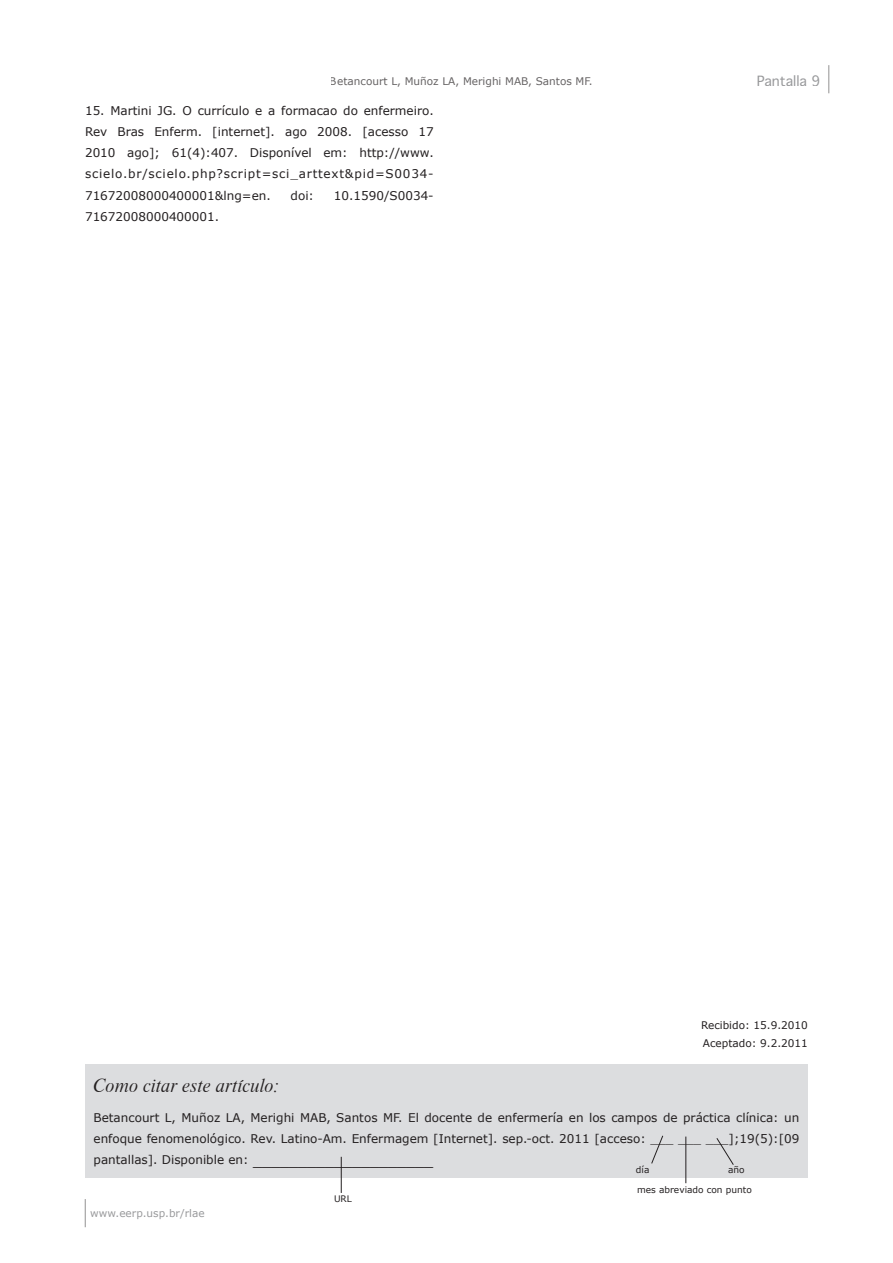
<style>
.page{position:relative;width:893px;height:1263px;background:#fff}
.page>*{position:absolute;margin:0;border:0;box-sizing:border-box;transform-origin:0 0}
.t1{font:18px "Dutch 801 BT Italic Headline";letter-spacing:.02em;color:#231f20}
.t2{font:13.5px "Geneva";color:#6c6d70}
._18__Referências{font:12px/21px "Verdana";color:#231f20;text-align:justify}
._21__Recebido_Aceito{font:10.5px "Verdana";color:#231f20}
.t3{font:10.5px "Verdana";color:#6c6d70}
._18__Referências-2{font:9px "Verdana";color:#231f20}
.s1{font-family:"Times New Roman";font-size:18px}
</style>
<div class="page">
<svg style="left:85px;top:1199px;width:1px;height:28px"></svg>
<svg style="left:828px;top:65px;width:1px;height:28px"></svg>
<div style="left:85px;top:1064px;width:723px;height:114px;background:#dcdddf"></div>
<hr style="left:341px;top:1157px;width:1px;height:36px;background:#231f20">
<svg style="left:651px;top:1135px;width:12px;height:29px"></svg>
<hr style="left:686px;top:1136px;width:1px;height:47px;background:#231f20">
<svg style="left:716px;top:1138px;width:18px;height:27px"></svg>
<p class="_21__Recebido_Aceito" style="left:330px;top:75px;width:264px">Betancourt L, Muñoz LA, Merighi MAB, Santos MF.</p>
<p class="t2" style="left:756px;top:72px;width:65px">Pantalla 9</p>
<p class="_18__Referências" style="left:85px;top:100px;width:350px">15. Martini JG. O currículo e a formacao do enfermeiro.<br>Rev Bras Enferm. [internet]. ago 2008. [acesso 17<br>2010 ago]; 61(4):407. Disponível em: http://www. scielo.br/scielo.php?script=sci_arttext&amp;pid=S0034- 71672008000400001&amp;lng=en.</p>
<p class="_18__Referências" style="left:291px;top:184px;width:25px">doi:</p>
<p class="_18__Referências" style="left:334px;top:184px;width:101px">10.1590/S0034-</p>
<p class="_18__Referências" style="left:85px;top:205px;width:136px">71672008000400001.</p>
<p class="_21__Recebido_Aceito" style="left:701px;top:1018px;width:108px">Recibido: 15.9.2010</p>
<p class="_21__Recebido_Aceito" style="left:703px;top:1036px;width:106px">Aceptado: 9.2.2011</p>
<p class="t1" style="left:94px;top:1075px;width:187px">Como citar este artículo:</p>
<p class="_18__Referências" style="left:94px;top:1106px;width:707px">Betancourt L, Muñoz LA, Merighi MAB, Santos MF. El docente de enfermería en los campos de práctica clínica: un enfoque fenomenológico. Rev. Latino-Am. Enfermagem [Internet]. sep.-oct. 2011 [acceso: ___ ___ ___];19(5):[09 pantallas]. Disponible en: <span class="s1">____________________</span></p>
<p class="_18__Referências-2" style="left:728px;top:1164px;width:18px">año</p>
<p class="_18__Referências-2" style="left:636px;top:1164px;width:15px">día</p>
<p class="_18__Referências-2" style="left:637px;top:1183px;width:116px">mes abreviado con punto</p>
<p class="_18__Referências-2" style="left:334px;top:1193px;width:19px">URL</p>
<p class="t3" style="left:90px;top:1207px;width:116px">www.eerp.usp.br/rlae</p>
</div>
